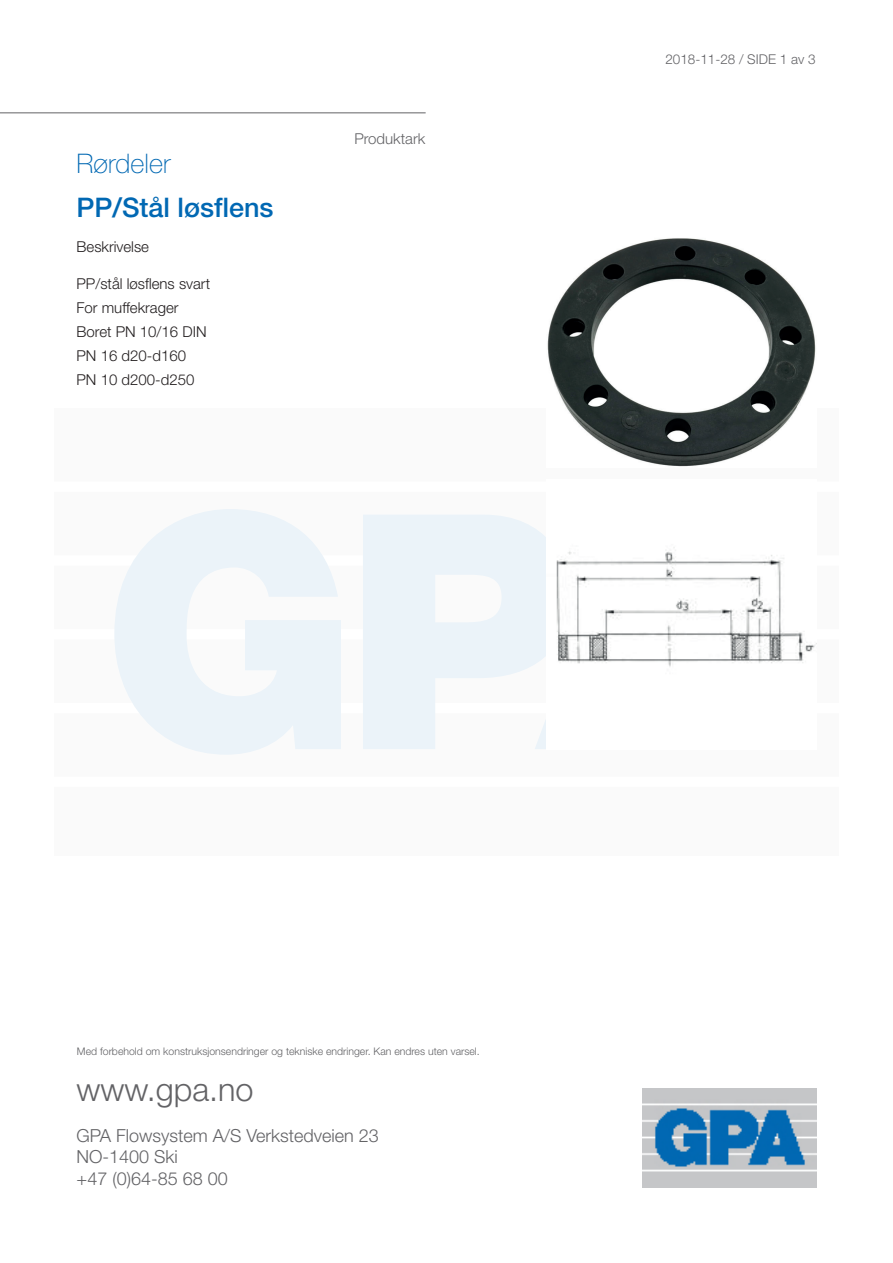
<style>
.page{position:relative;width:893px;height:1263px;background:#fff}
.page>*{position:absolute;margin:0;border:0;box-sizing:border-box;transform-origin:0 0}
.t1{font:300 32.4px "Helvetica Neue LT Std";color:#636366}
.t2{font:500 27px "Helvetica Neue LT Std";color:#0168b3}
.t3{font:100 27px "Helvetica Neue LT Std";color:#0168b3}
.t4{font:300 18px/21.6px "Helvetica Neue LT Std";color:#636366}
.t5{font:300 15px/24px "Helvetica Neue LT Std";color:#231f20}
.t6{font:300 15px "Helvetica Neue LT Std";color:#636366}
.t7{font:300 13.5px "Helvetica Neue LT Std";color:#636366}
.t8{font:300 10.5px "Helvetica Neue LT Std";color:#636366}
</style>
<div class="page">
<div style="left:54px;top:408px;width:785px;height:447px;background:#fafafa"></div>
<div style="left:54px;top:777px;width:785px;height:10px;background:#fff"></div>
<div style="left:54px;top:703px;width:785px;height:10px;background:#fff"></div>
<div style="left:54px;top:629px;width:785px;height:10px;background:#fff"></div>
<div style="left:54px;top:555px;width:785px;height:11px;background:#fff"></div>
<div style="left:54px;top:482px;width:785px;height:10px;background:#fff"></div>
<svg style="left:114px;top:509px;width:227px;height:246px;fill:#ebf3f9"></svg>
<svg style="left:363px;top:515px;width:172px;height:234px;fill:#ebf3f9"></svg>
<svg style="left:535px;top:529px;width:11px;height:220px;fill:#ebf3f9"></svg>
<hr style="left:0;top:112px;width:426px;height:1px;background:#636366">
<img style="left:643px;top:1088px;width:173px;height:99px">
<img style="left:547px;top:238px;width:269px;height:229px">
<img style="left:556px;top:552px;width:259px;height:114px">
<h2 class="t3" style="left:77px;top:148px;width:96px">Rørdeler</h2>
<h2 class="t2" style="left:77px;top:191px;width:199px">PP/Stål løsflens</h2>
<p class="t5" style="left:77px;top:235px;width:74px">Beskrivelse</p>
<p class="t5" style="left:77px;top:271px;width:135px">PP/stål løsflens svart<br>For muffekrager<br>Boret PN 10/16 DIN<br>PN 16 d20-d160<br>PN 10 d200-d250</p>
<p class="t6" style="left:354px;top:129px;width:72px">Produktark</p>
<p class="t7" style="left:665px;top:51px;width:152px">2018-11-28 / SIDE 1 av 3</p>
<p class="t8" style="left:77px;top:1045px;width:404px">Med forbehold om konstruksjonsendringer og tekniske endringer. Kan endres uten varsel.</p>
<h1 class="t1" style="left:77px;top:1069px;width:179px">www.gpa.no</h1>
<p class="t4" style="left:77px;top:1124px;width:304px">GPA Flowsystem A/S Verkstedveien 23<br>NO-1400 Ski<br>+47 (0)64-85 68 00</p>
</div>
